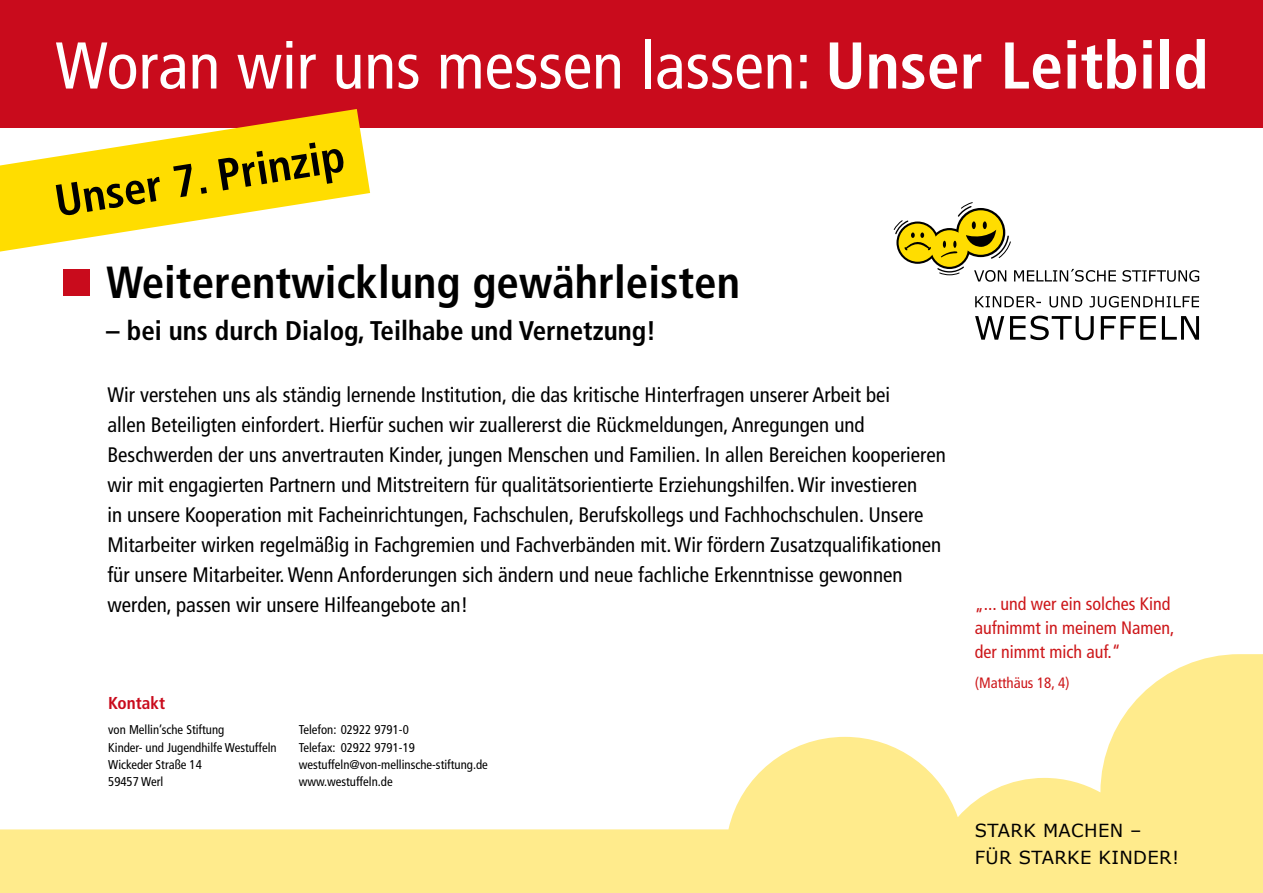
<style>
.page{position:relative;width:1263px;height:893px;background:#fff}
.page>*{position:absolute;margin:0;border:0;box-sizing:border-box;transform-origin:0 0}
.t1{font:condensed 66px "Frutiger";color:#fff}
.t2{font:700 condensed 45px "Frutiger";color:#000}
.t3{font:700 condensed 27px "Frutiger";color:#000}
.t4{font:condensed 21px/30px "Frutiger";color:#000}
.t5{font:condensed 18px/24px "Frutiger";color:#cd171a}
.t6{font:18px/27px "Verdana";letter-spacing:.02em;color:#000}
.t7{font:700 condensed 17.25px "Frutiger";color:#c90b1c}
.t8{font:condensed 15px "Frutiger";color:#cd171a}
.t9{font:condensed 12.75px "Frutiger";color:#000}
.s1{font-weight:700}
</style>
<div class="page">
<svg style="left:0;top:654px;width:1263px;height:239px"></svg>
<div style="left:0;top:0;width:1263px;height:128px;background:#c90b1c"></div>
<svg style="left:975px;top:316px;width:224px;height:24px"></svg>
<svg style="left:975px;top:296px;width:224px;height:12px"></svg>
<svg style="left:893px;top:202px;width:306px;height:80px"></svg>
<div style="left:64px;top:269px;width:26px;height:26px;background:#c90b1c"></div>
<svg style="left:0;top:109px;width:370px;height:143px;fill:#fd0"></svg>
<h1 class="t1" style="left:55px;top:27px;width:1155px">Woran wir uns messen lassen: <span class="s1">Unser Leitbild</span></h1>
<h2 class="t2" style="left:51px;top:175px;width:294px;rotate:-9deg">Unser 7. Prinzip</h2>
<h2 class="t2" style="left:106px;top:256px;width:635px">Weiterentwicklung gewährleisten</h2>
<p class="t3" style="left:106px;top:315px;width:551px">– bei uns durch Dialog, Teilhabe und Vernetzung!</p>
<p class="t4" style="left:107px;top:379px;width:840px">Wir verstehen uns als ständig lernende Institution, die das kritische Hinterfragen unserer Arbeit bei<br>allen Beteiligten einfordert. Hierfür suchen wir zuallererst die Rückmeldungen, Anregungen und Beschwerden der uns anvertrauten Kinder, jungen Menschen und Familien. In allen Bereichen kooperieren wir mit engagierten Partnern und Mitstreitern für qualitätsorientierte Erziehungshilfen. Wir investieren<br>in unsere Kooperation mit Facheinrichtungen, Fachschulen, Berufskollegs und Fachhochschulen. Unsere Mitarbeiter wirken regelmäßig in Fachgremien und Fachverbänden mit. Wir fördern Zusatzqualifikationen für unsere Mitarbeiter. Wenn Anforderungen sich ändern und neue fachliche Erkenntnisse gewonnen werden, passen wir unsere Hilfeangebote an!</p>
<p class="t7" style="left:108px;top:693px;width:58px">Kontakt</p>
<p class="t9" style="left:108px;top:722px;width:118px">von Mellin’sche Stiftung</p>
<p class="t9" style="left:299px;top:722px;width:112px">Telefon: 02922 9791-0</p>
<p class="t9" style="left:108px;top:740px;width:170px">Kinder- und Jugendhilfe Westuffeln</p>
<p class="t9" style="left:299px;top:740px;width:118px">Telefax: 02922 9791-19</p>
<p class="t9" style="left:108px;top:757px;width:95px">Wickeder Straße 14</p>
<p class="t9" style="left:299px;top:757px;width:191px">westuffeln@von-mellinsche-stiftung.de</p>
<p class="t9" style="left:108px;top:774px;width:57px">59457 Werl</p>
<p class="t9" style="left:299px;top:774px;width:95px">www.westuffeln.de</p>
<p class="t5" style="left:975px;top:591px;width:201px">„... und wer ein solches Kind aufnimmt in meinem Namen, der nimmt mich auf.“</p>
<p class="t8" style="left:975px;top:674px;width:96px">(Matthäus 18, 4)</p>
<p class="t6" style="left:975px;top:817px;width:206px">STARK MACHEN –<br>FÜR STARKE KINDER!</p>
</div>
